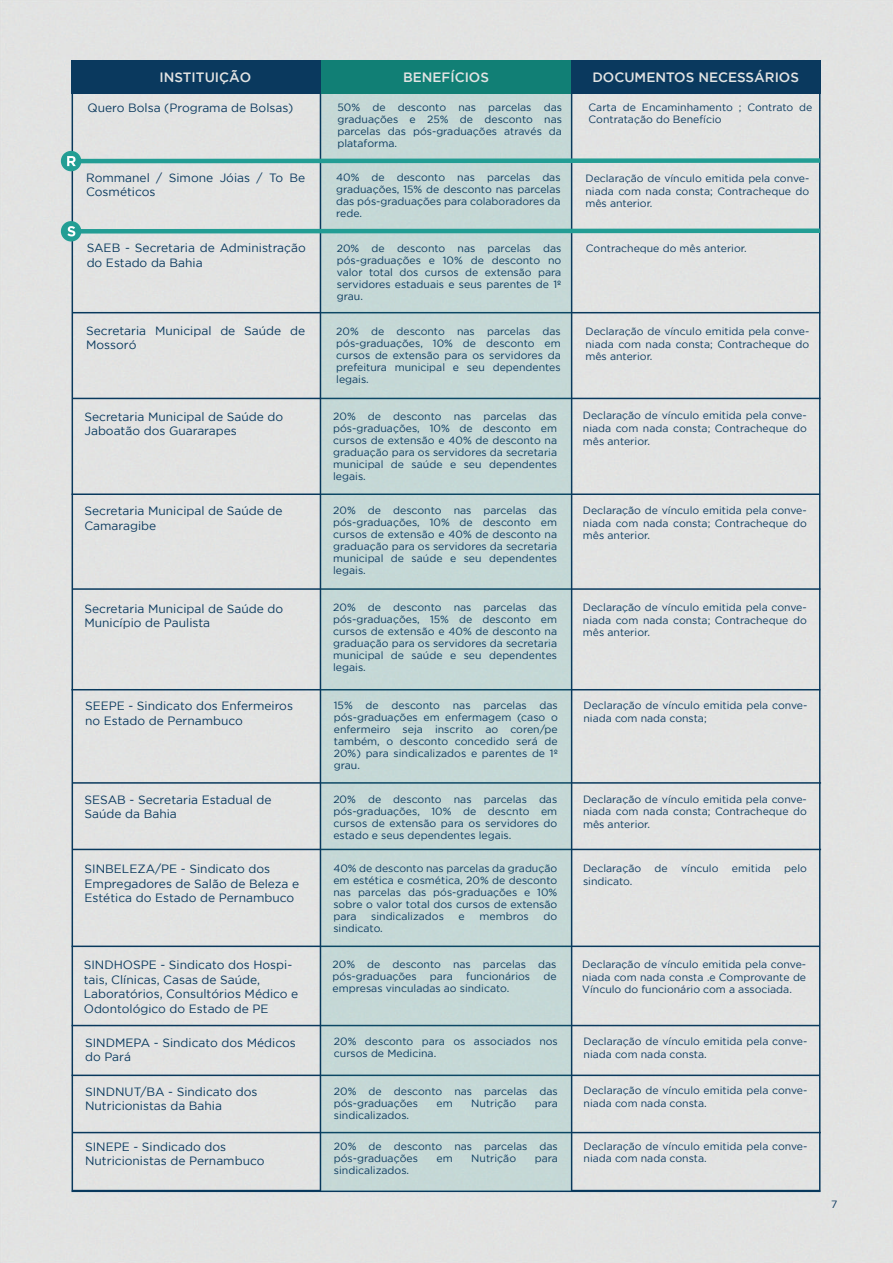
<style>
.page{position:relative;width:893px;height:1263px;background:#fff}
.page>*{position:absolute;margin:0;border:0;box-sizing:border-box;transform-origin:0 0}
.t1{font:500 13.5px "Gotham";color:#e3e4e3}
.t2{font:12px/14.4px "Gotham";color:#0a395e}
.t3{font:10.5px/12px "Gotham";color:#0a395e;text-align:justify}
</style>
<div class="page">
<div style="left:0;top:0;width:869px;height:1263px;background:#e2e3e2"></div>
<div style="left:72px;top:94px;width:249px;height:1096px;background:#e2e3e2"></div>
<div style="left:571px;top:94px;width:249px;height:1096px;background:#e2e3e2"></div>
<div style="left:72px;top:60px;width:249px;height:34px;background:#0a395e"></div>
<div style="left:321px;top:60px;width:250px;height:34px;background:#117f75"></div>
<div style="left:571px;top:60px;width:249px;height:34px;background:#0a395e"></div>
<hr style="left:72px;top:312px;width:748px;height:1px;background:#09395d">
<hr style="left:72px;top:398px;width:748px;height:1px;background:#09395d">
<hr style="left:72px;top:493px;width:748px;height:2px;background:#09395d">
<hr style="left:72px;top:1190px;width:748px;height:2px;background:#09395d">
<hr style="left:72px;top:588px;width:748px;height:2px;background:#09395d">
<hr style="left:72px;top:782px;width:749px;height:2px;background:#09395d">
<hr style="left:71px;top:689px;width:749px;height:1px;background:#09395d">
<hr style="left:72px;top:849px;width:749px;height:1px;background:#09395d">
<hr style="left:72px;top:945px;width:748px;height:2px;background:#09395d">
<hr style="left:72px;top:1025px;width:748px;height:1px;background:#09395d">
<hr style="left:72px;top:1074px;width:748px;height:2px;background:#09395d">
<hr style="left:72px;top:1132px;width:749px;height:1px;background:#09395d">
<div style="left:321px;top:94px;width:250px;height:1096px;background:#c5d8d6"></div>
<div style="left:61px;top:151px;width:20px;height:20px;background:#239e94;border-radius:50%"></div>
<div style="left:61px;top:221px;width:20px;height:20px;background:#239e94;border-radius:50%"></div>
<svg style="left:67px;top:156px;width:758px;height:10px"></svg>
<svg style="left:67px;top:226px;width:758px;height:10px;background:#85c0bc"></svg>
<p class="t1" style="left:159px;top:69px;width:93px">INSTITUIÇÃO</p>
<p class="t1" style="left:403px;top:69px;width:87px">BENEFÍCIOS</p>
<p class="t1" style="left:592px;top:69px;width:208px">DOCUMENTOS NECESSÁRIOS</p>
<p class="t3" style="left:589px;top:100px;width:225px;line-height:12.6px">Carta de Encaminhamento ; Contrato de<br>Contratação do Benefício</p>
<p class="t2" style="left:87px;top:100px;width:207px">Quero Bolsa (Programa de Bolsas)</p>
<p class="t3" style="left:337px;top:101px;width:226px">50% de desconto nas parcelas das graduações e 25% de desconto nas parcelas das pós-graduações através da plataforma.</p>
<p class="t2" style="left:86px;top:170px;width:221px">Rommanel / Simone Jóias / To Be<br>Cosméticos</p>
<p class="t3" style="left:336px;top:171px;width:226px">40% de desconto nas parcelas das graduações, 15% de desconto nas parcelas das pós-graduações para colaboradores da rede.</p>
<p class="t3" style="left:337px;top:242px;width:226px">20% de desconto nas parcelas das pós-graduações e 10% de desconto no valor total dos cursos de extensão para servidores estaduais e seus parentes de 1º grau.</p>
<p class="t3" style="left:585px;top:172px;width:225px;line-height:12.6px">Declaração de vínculo emitida pela conve&shy;niada com nada consta; Contracheque do mês anterior.</p>
<p class="t2" style="left:87px;top:241px;width:221px">SAEB - Secretaria de Administração</p>
<p class="t3" style="left:586px;top:243px;width:162px">Contracheque do mês anterior.</p>
<p class="t2" style="left:87px;top:255px;width:117px">do Estado da Bahia</p>
<p class="t2" style="left:86px;top:323px;width:221px">Secretaria Municipal de Saúde de<br>Mossoró</p>
<p class="t3" style="left:336px;top:325px;width:226px">20% de desconto nas parcelas das pós-graduações, 10% de desconto em cursos de extensão para os servidores da prefeitura municipal e seu dependentes legais.</p>
<p class="t2" style="left:84px;top:409px;width:200px">Secretaria Municipal de Saúde do<br>Jaboatão dos Guararapes</p>
<p class="t3" style="left:333px;top:410px;width:225px">20% de desconto nas parcelas das pós-graduações, 10% de desconto em cursos de extensão e 40% de desconto na graduação para os servidores da secretaria municipal de saúde e seu dependentes legais.</p>
<p class="t2" style="left:84px;top:504px;width:200px">Secretaria Municipal de Saúde de<br>Camaragibe</p>
<p class="t3" style="left:333px;top:504px;width:225px">20% de desconto nas parcelas das pós-graduações, 10% de desconto em cursos de extensão e 40% de desconto na graduação para os servidores da secretaria municipal de saúde e seu dependentes legais.</p>
<p class="t2" style="left:84px;top:601px;width:200px">Secretaria Municipal de Saúde do<br>Município de Paulista</p>
<p class="t3" style="left:333px;top:601px;width:225px">20% de desconto nas parcelas das pós-graduações, 15% de desconto em cursos de extensão e 40% de desconto na graduação para os servidores da secretaria municipal de saúde e seu dependentes legais.</p>
<p class="t2" style="left:85px;top:699px;width:209px">SEEPE - Sindicato dos Enfermeiros no Estado de Pernambuco</p>
<p class="t3" style="left:334px;top:699px;width:225px">15% de desconto nas parcelas das pós-graduações em enfermagem (caso o enfermeiro seja inscrito ao coren/pe também, o desconto concedido será de 20%) para sindicalizados e parentes de 1º grau.</p>
<p class="t2" style="left:85px;top:792px;width:188px">SESAB - Secretaria Estadual de<br>Saúde da Bahia</p>
<p class="t3" style="left:333px;top:793px;width:225px">20% de desconto nas parcelas das pós-graduações, 10% de descnto em cursos de extensão para os servidores do estado e seus dependentes legais.</p>
<p class="t2" style="left:85px;top:862px;width:216px">SINBELEZA/PE - Sindicato dos<br>Empregadores de Salão de Beleza e<br>Estética do Estado de Pernambuco</p>
<p class="t3" style="left:333px;top:862px;width:225px">40% de desconto nas parcelas da gradução em estética e cosmética, 20% de desconto nas parcelas das pós-graduações e 10% sobre o valor total dos cursos de extensão para</p>
<p class="t3" style="left:371px;top:910px;width:74px">sindicalizados</p>
<p class="t3" style="left:459px;top:910px;width:8px">e</p>
<p class="t3" style="left:480px;top:910px;width:51px">membros</p>
<p class="t3" style="left:544px;top:910px;width:15px">do</p>
<p class="t3" style="left:333px;top:922px;width:51px">sindicato.</p>
<p class="t2" style="left:84px;top:958px;width:216px">SINDHOSPE - Sindicato dos Hospi&shy;tais, Clínicas, Casas de Saúde,<br>Laboratórios, Consultórios Médico e<br>Odontológico do Estado de PE</p>
<p class="t3" style="left:333px;top:958px;width:225px">20% de desconto nas parcelas das pós-graduações</p>
<p class="t3" style="left:430px;top:970px;width:25px">para</p>
<p class="t3" style="left:466px;top:970px;width:65px">funcionários</p>
<p class="t3" style="left:543px;top:970px;width:15px">de</p>
<p class="t3" style="left:333px;top:982px;width:178px">empresas vinculadas ao sindicato.</p>
<p class="t2" style="left:85px;top:1035px;width:212px">SINDMEPA - Sindicato dos Médicos do Pará</p>
<p class="t3" style="left:334px;top:1035px;width:225px">20% desconto para os associados nos cursos de Medicina.</p>
<p class="t2" style="left:85px;top:1084px;width:174px">SINDNUT/BA - Sindicato dos<br>Nutricionistas da Bahia</p>
<p class="t3" style="left:334px;top:1085px;width:225px">20% de desconto nas parcelas das pós-graduações</p>
<p class="t3" style="left:436px;top:1097px;width:18px">em</p>
<p class="t3" style="left:471px;top:1097px;width:46px">Nutrição</p>
<p class="t3" style="left:535px;top:1097px;width:25px">para</p>
<p class="t3" style="left:334px;top:1109px;width:77px">sindicalizados.</p>
<p class="t2" style="left:85px;top:1139px;width:181px">SINEPE - Sindicado dos<br>Nutricionistas de Pernambuco</p>
<p class="t3" style="left:334px;top:1140px;width:225px">20% de desconto nas parcelas das pós-graduações</p>
<p class="t3" style="left:436px;top:1152px;width:18px">em</p>
<p class="t3" style="left:471px;top:1152px;width:46px">Nutrição</p>
<p class="t3" style="left:535px;top:1152px;width:25px">para</p>
<p class="t3" style="left:334px;top:1164px;width:77px">sindicalizados.</p>
<p class="t3" style="left:585px;top:325px;width:225px;line-height:12.6px">Declaração de vínculo emitida pela conve&shy;niada com nada consta; Contracheque do mês anterior.</p>
<p class="t3" style="left:583px;top:409px;width:225px;line-height:12.6px">Declaração de vínculo emitida pela conve&shy;niada com nada consta; Contracheque do mês anterior.</p>
<p class="t3" style="left:583px;top:504px;width:225px;line-height:12.6px">Declaração de vínculo emitida pela conve&shy;niada com nada consta; Contracheque do mês anterior.</p>
<p class="t3" style="left:583px;top:601px;width:225px;line-height:12.6px">Declaração de vínculo emitida pela conve&shy;niada com nada consta; Contracheque do mês anterior.</p>
<p class="t3" style="left:583px;top:699px;width:225px;line-height:12.6px">Declaração de vínculo emitida pela conve&shy;niada com nada consta;</p>
<p class="t3" style="left:583px;top:792px;width:225px;line-height:12.6px">Declaração de vínculo emitida pela conve&shy;niada com nada consta; Contracheque do mês anterior.</p>
<p class="t3" style="left:583px;top:862px;width:60px">Declaração</p>
<p class="t3" style="left:655px;top:862px;width:15px">de</p>
<p class="t3" style="left:681px;top:862px;width:39px">vínculo</p>
<p class="t3" style="left:732px;top:862px;width:41px">emitida</p>
<p class="t3" style="left:784px;top:862px;width:24px">pelo</p>
<p class="t3" style="left:583px;top:875px;width:51px">sindicato.</p>
<p class="t3" style="left:582px;top:958px;width:225px;line-height:12.6px">Declaração de vínculo emitida pela conve&shy;niada com nada consta .e Comprovante de Vínculo do funcionário com a associada.</p>
<p class="t3" style="left:584px;top:1035px;width:225px;line-height:12.6px">Declaração de vínculo emitida pela conve&shy;niada com nada consta.</p>
<p class="t3" style="left:584px;top:1084px;width:225px;line-height:12.6px">Declaração de vínculo emitida pela conve&shy;niada com nada consta.</p>
<p class="t3" style="left:584px;top:1139px;width:225px;line-height:12.6px">Declaração de vínculo emitida pela conve&shy;niada com nada consta.</p>
<p class="t3" style="left:831px;top:1198px;width:8px">7</p>
</div>
